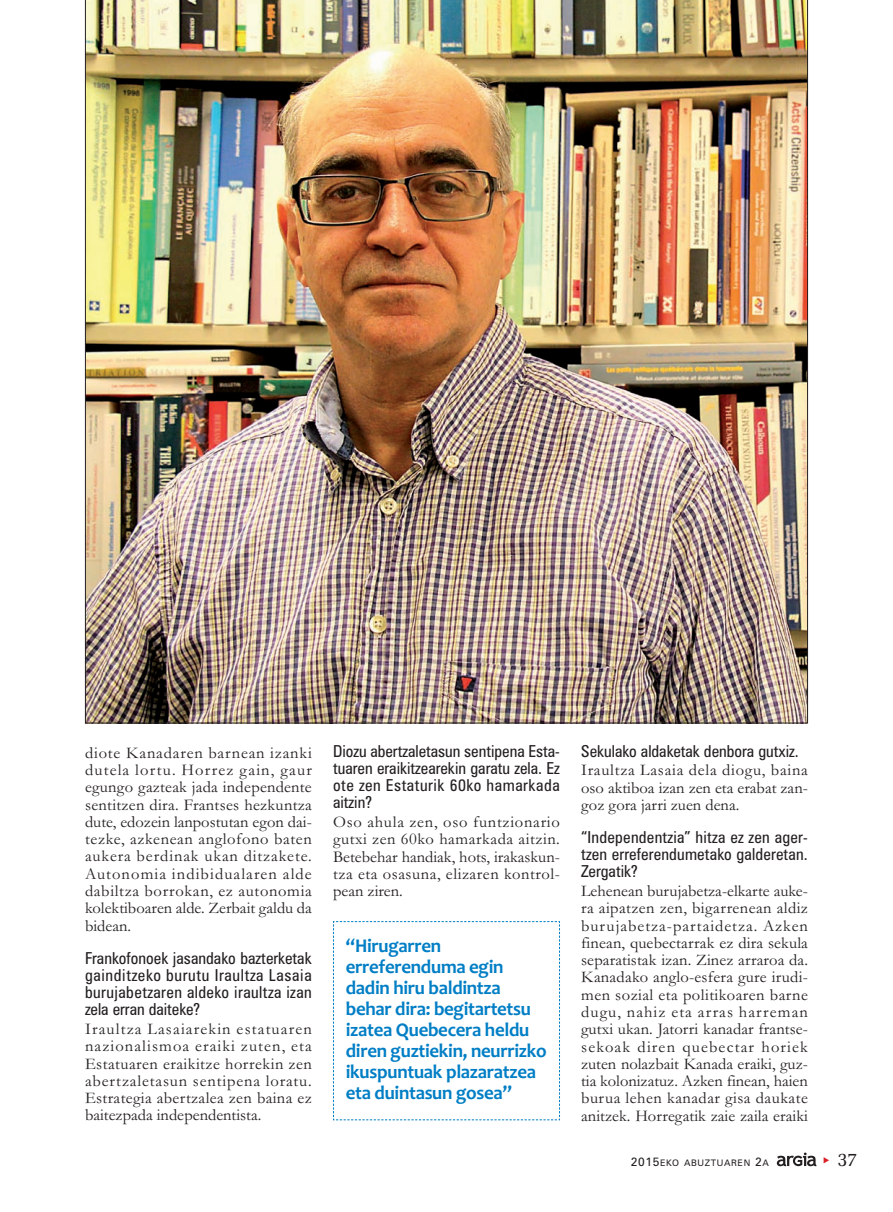
<style>
.page{position:relative;width:893px;height:1212px;background:#fff}
.page>*{position:absolute;margin:0;border:0;box-sizing:border-box;transform-origin:0 0}
.t1{font:700 19.5px/21px "Candara";letter-spacing:-.015em;color:#007ec5}
.t2{font:19.5px "Memoir";color:#231f20}
.t3{font:16.5px/17.2px "Garamond";color:#231f20;text-align:justify}
.t4{font:condensed 16.5px/17.2px "Zurich BT";letter-spacing:.01em;color:#231f20;text-align:justify}
.t5{font:9px "Zurich BT";letter-spacing:.075em;color:#231f20}
.s1{font-size:12px}
</style>
<div class="page">
<svg style="left:777px;top:1152px;width:39px;height:14px"></svg>
<svg style="left:333px;top:921px;width:227px;height:199px"></svg>
<img style="left:85px;top:0;width:723px;height:723px">
<p class="t3" style="left:85px;top:746px;width:228px">diote Kanadaren barnean izanki dutela lortu. Horrez gain, gaur egungo gazteak jada independente sentitzen dira. Frantses hezkuntza dute, edozein lanpostutan egon dai&shy;tezke, azkenean anglofono baten aukera berdinak ukan ditzakete.<br>Autonomia indibidualaren alde dabiltza borrokan, ez autonomia kolektiboaren alde. Zerbait galdu da bidean.</p>
<p class="t4" style="left:85px;top:950px;width:228px">Frankofonoek jasandako bazterketak gainditzeko burutu Iraultza Lasaia burujabetzaren aldeko iraultza izan zela erran daiteke?</p>
<p class="t3" style="left:85px;top:1022px;width:228px">Iraultza Lasaiarekin estatuaren nazionalismoa eraiki zuten, eta Estatuaren eraikitze horrekin zen abertzaletasun sentipena loratu.<br>Estrategia abertzalea zen baina ez baitezpada independentista.</p>
<p class="t4" style="left:333px;top:743px;width:228px">Diozu abertzaletasun sentipena Esta&shy;tuaren eraikitzearekin garatu zela. Ez ote zen Estaturik 60ko hamarkada aitzin?</p>
<p class="t3" style="left:333px;top:815px;width:228px">Oso ahula zen, oso funtzionario gutxi zen 60ko hamarkada aitzin.<br>Betebehar handiak, hots, irakaskun&shy;tza eta osasuna, elizaren kontrol&shy;pean ziren.</p>
<p class="t1" style="left:346px;top:937px;width:202px">“Hirugarren erreferenduma egin dadin hiru baldintza behar dira: begitartetsu izatea Quebecera heldu diren guztiekin, neurrizko ikuspuntuak plazaratzea eta duintasun gosea”</p>
<p class="t4" style="left:581px;top:744px;width:219px">Sekulako aldaketak denbora gutxiz.</p>
<p class="t3" style="left:581px;top:763px;width:228px">Iraultza Lasaia dela diogu, baina oso aktiboa izan zen eta erabat zan&shy;goz gora jarri zuen dena.</p>
<p class="t4" style="left:581px;top:830px;width:228px">“Independentzia” hitza ez zen ager&shy;tzen erreferendumetako galderetan.<br>Zergatik?</p>
<p class="t3" style="left:581px;top:884px;width:228px">Lehenean burujabetza-elkarte auke&shy;ra aipatzen zen, bigarrenean aldiz burujabetza-partaidetza. Azken finean, quebectarrak ez dira sekula separatistak izan. Zinez arraroa da.<br>Kanadako anglo-esfera gure irudi&shy;men sozial eta politikoaren barne dugu, nahiz eta arras harreman gutxi ukan. Jatorri kanadar frantse&shy;sekoak diren quebectar horiek zuten nolazbait Kanada eraiki, guz&shy;tia kolonizatuz. Azken finean, haien burua lehen kanadar gisa daukate anitzek. Horregatik zaie zaila eraiki</p>
<p class="t5" style="left:631px;top:1160px;width:140px"><span class="s1">2015</span>EKO ABUZTUAREN <span class="s1">2</span>A</p>
<p class="t2" style="left:837px;top:1147px;width:22px">37</p>
</div>
